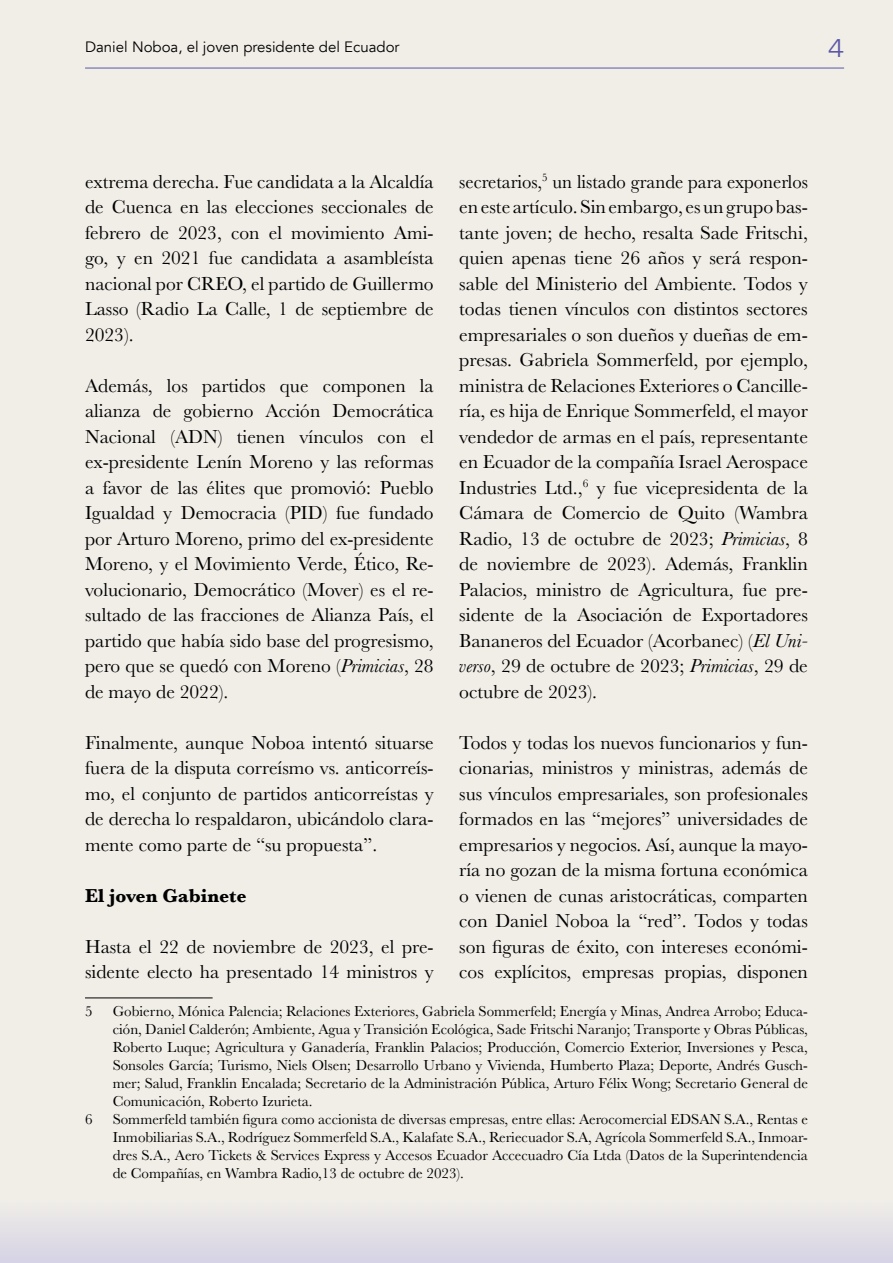
<style>
.page{position:relative;width:893px;height:1263px;background:#f1eee8}
.page>*{position:absolute;margin:0;border:0;box-sizing:border-box;transform-origin:0 0}
.t1{font:300 25.5px "Avenir";color:#5b57a6;scale:1.2 1}
.t2{font:19.5px/25.5px "Baskerville";color:#000;text-align:justify}
.t3{font:19.5px/25.5px "Baskerville";color:#000;text-align:justify;scale:.96 1}
.t4{font:700 19.5px "Baskerville";color:#000}
.t5{font:15px/18px "Baskerville";color:#000;text-align:justify}
.t6{font:15px "Avenir";color:#000}
.s1{font-style:italic}
</style>
<div class="page">
<hr style="left:85px;top:68px;width:759px;height:1px;background:#5b57a6">
<div style="left:0;top:1200px;width:893px;height:63px;background:linear-gradient(to right,#e3e0e6,#e3e0e6)"></div>
<hr style="left:85px;top:998px;width:128px;height:1px;background:#000">
<p class="t6" style="left:85px;top:38px;width:316px">Daniel Noboa, el joven presidente del Ecuador</p>
<h1 class="t1" style="left:828px;top:34px;width:15px">4</h1>
<p class="t3" style="left:459px;top:169px;width:365px">secretarios,<sup>5</sup> un listado grande para exponerlos en este artículo. Sin embargo, es un grupo bas&shy;tante joven; de hecho, resalta Sade Fritschi, quien apenas tiene 26 años y será respon&shy;sable del Ministerio del Ambiente. Todos y todas tienen vínculos con distintos sectores empresariales o son dueños y dueñas de em&shy;presas. Gabriela Sommerfeld, por ejemplo, ministra de Relaciones Exteriores o Cancille&shy;ría, es hija de Enrique Sommerfeld, el mayor vendedor de armas en el país, representante en Ecuador de la compañía Israel Aerospace Industries Ltd.,<sup>6</sup> y fue vicepresidenta de la Cámara de Comercio de Quito (Wambra Radio, 13 de octubre de 2023; <span class="s1">Primicias</span>, 8 de noviembre de 2023). Además, Franklin Palacios, ministro de Agricultura, fue pre&shy;sidente de la Asociación de Exportadores Bananeros del Ecuador (Acorbanec) (<span class="s1">El Uni&shy;verso</span>, 29 de octubre de 2023; <span class="s1">Primicias</span>, 29 de octubre de 2023).</p>
<p class="t2" style="left:459px;top:730px;width:350px">Todos y todas los nuevos funcionarios y fun&shy;cionarias, ministros y ministras, además de sus vínculos empresariales, son profesionales formados en las “mejores” universidades de empresarios y negocios. Así, aunque la mayo&shy;ría no gozan de la misma fortuna económica o vienen de cunas aristocráticas, comparten con Daniel Noboa la “red”. Todos y todas son figuras de éxito, con intereses económi&shy;cos explícitos, empresas propias, disponen</p>
<p class="t2" style="left:85px;top:169px;width:350px">extrema derecha. Fue candidata a la Alcaldía de Cuenca en las elecciones seccionales de febrero de 2023, con el movimiento Ami&shy;go, y en 2021 fue candidata a asambleísta nacional por CREO, el partido de Guillermo Lasso (Radio La Calle, 1 de septiembre de 2023).</p>
<p class="t2" style="left:85px;top:373px;width:350px">Además, los partidos que componen la alianza de gobierno Acción Democrática Nacional (ADN) tienen vínculos con el ex-presidente Lenín Moreno y las reformas a favor de las élites que promovió: Pueblo Igualdad y Democracia (PID) fue fundado por Arturo Moreno, primo del ex-presidente Moreno, y el Movimiento Verde, Ético, Re&shy;volucionario, Democrático (Mover) es el re&shy;sultado de las fracciones de Alianza País, el partido que había sido base del progresismo, pero que se quedó con Moreno (<span class="s1">Primicias</span>, 28 de mayo de 2022).</p>
<p class="t2" style="left:85px;top:730px;width:350px">Finalmente, aunque Noboa intentó situarse fuera de la disputa correísmo vs. anticorreís&shy;mo, el conjunto de partidos anticorreístas y de derecha lo respaldaron, ubicándolo clara&shy;mente como parte de “su propuesta”.</p>
<p class="t4" style="left:85px;top:882px;width:163px">El joven Gabinete</p>
<p class="t2" style="left:85px;top:934px;width:350px">Hasta el 22 de noviembre de 2023, el pre&shy;sidente electo ha presentado 14 ministros y</p>
<p class="t5" style="left:85px;top:1002px;width:9px">5</p>
<p class="t5" style="left:113px;top:1002px;width:697px">Gobierno, Mónica Palencia; Relaciones Exteriores, Gabriela Sommerfeld; Energía y Minas, Andrea Arrobo; Educa&shy;ción, Daniel Calderón; Ambiente, Agua y Transición Ecológica, Sade Fritschi Naranjo; Transporte y Obras Públicas, Roberto Luque; Agricultura y Ganadería, Franklin Palacios; Producción, Comercio Exterior, Inversiones y Pesca, Sonsoles García; Turismo, Niels Olsen; Desarrollo Urbano y Vivienda, Humberto Plaza; Deporte, Andrés Gusch&shy;mer; Salud, Franklin Encalada; Secretario de la Administración Pública, Arturo Félix Wong; Secretario General de Comunicación, Roberto Izurieta.</p>
<p class="t5" style="left:85px;top:1110px;width:9px">6</p>
<p class="t5" style="left:113px;top:1110px;width:697px">Sommerfeld también figura como accionista de diversas empresas, entre ellas: Aerocomercial EDSAN S.A., Rentas e Inmobiliarias S.A., Rodríguez Sommerfeld S.A., Kalafate S.A., Reriecuador S.A, Agrícola Sommerfeld S.A., Inmoar&shy;dres S.A., Aero Tickets &amp; Services Express y Accesos Ecuador Accecuadro Cía Ltda (Datos de la Superintendencia de Compañías, en Wambra Radio,13 de octubre de 2023).</p>
</div>
